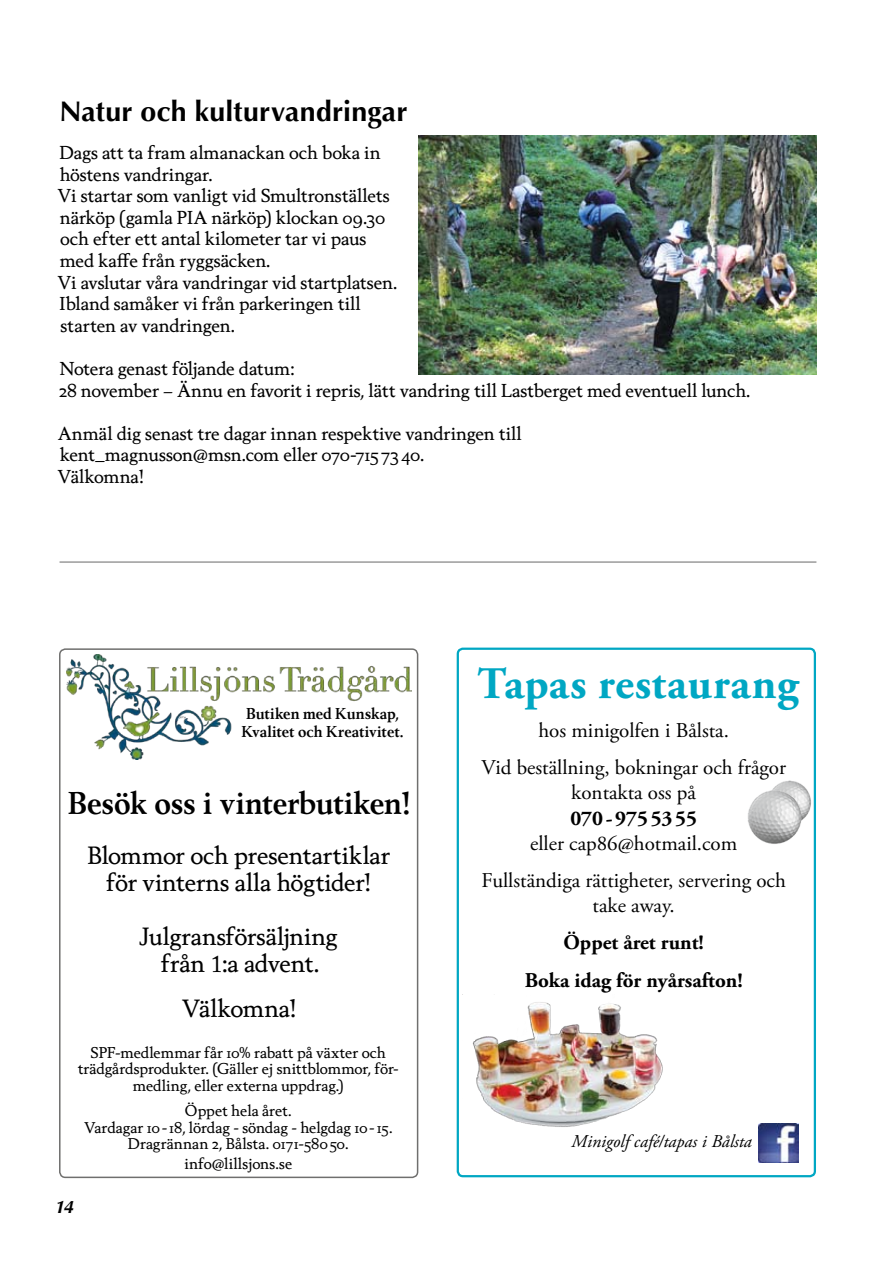
<style>
.page{position:relative;width:893px;height:1263px;background:#fff}
.page>*{position:absolute;margin:0;border:0;box-sizing:border-box;transform-origin:0 0}
.t1{font:700 45px "Adobe Garamond Pro";letter-spacing:.01em;color:#00a7c3}
.t2{font:700 30px "Berling Nova Text Pro";color:#000}
.t3{font:700 28.5px "Optima";letter-spacing:.005em;color:#000}
.t4{font:24px/27px "Berling Nova Text Pro";letter-spacing:-.01em;color:#000;text-align:center}
.t5{font:21px/37.2px "Adobe Garamond Pro";color:#000;text-align:center}
.t6{font:700 21px/37.2px "Adobe Garamond Pro";color:#000;text-align:center}
.t7{font:18px/21.6px "Berling Nova Text Pro";letter-spacing:-.005em;color:#000}
.t8{font:italic 18px "Adobe Garamond Pro";color:#000}
.t9{font:italic 700 18px "Optima";color:#000}
.t10{font:15px/16.5px "Berling Nova Text Pro";color:#000;text-align:center}
.t11{font:700 15px/18px "Berling Nova Text Pro";letter-spacing:.005em;color:#000;text-align:center}
.s1{font-family:"Adobe Caslon Pro"}
</style>
<div class="page">
<hr style="left:60px;top:561px;width:756px;height:2px;background:#9b9b9b">
<img style="left:419px;top:135px;width:397px;height:240px">
<img style="left:759px;top:1123px;width:40px;height:40px">
<img style="left:472px;top:1002px;width:191px;height:125px">
<img style="left:775px;top:780px;width:36px;height:39px">
<img style="left:748px;top:787px;width:55px;height:57px">
<div style="left:457px;top:648px;width:359px;height:529px;border:2px solid #00a7c3;border-radius:5px"></div>
<img style="left:67px;top:654px;width:344px;height:106px">
<div style="left:59px;top:648px;width:359px;height:530px;border:2px solid #6f6f6e;border-radius:6px"></div>
<h3 class="t3" style="left:59px;top:94px;width:350px">Natur och kulturvandringar</h3>
<p class="t7" style="left:58px;top:141px;width:341px">Dags att ta fram almanackan och boka in höstens vandringar.<br>Vi startar som vanligt vid Smultronställets närköp (gamla PIA närköp) klockan 09.30 och efter ett antal kilometer tar vi paus med kaffe från ryggsäcken.<br>Vi avslutar våra vandringar vid startplatsen.<br>Ibland samåker vi från parkeringen till starten av vandringen.</p>
<p class="t7" style="left:59px;top:357px;width:693px">Notera genast följande datum:<br>28 november – Ännu en favorit i repris, lätt vandring till Lastberget med eventuell lunch.</p>
<p class="t7" style="left:58px;top:422px;width:466px">Anmäl dig senast tre dagar innan respektive vandringen till kent_magnusson@msn.com eller 070-715 7340.<br>Välkomna!</p>
<p class="t11" style="left:241px;top:705px;width:164px">Butiken med Kunskap,<br>Kvalitet och Kreativitet.</p>
<h2 class="t2" style="left:68px;top:784px;width:344px">Besök oss i vinterbutiken!</h2>
<h3 class="t4" style="left:88px;top:842px;width:304px">Blommor och presentartiklar för vinterns alla högtider!</h3>
<h3 class="t4" style="left:140px;top:923px;width:200px">Julgransförsäljning från <span class="s1">1</span>:a advent.</h3>
<h3 class="t4" style="left:182px;top:994px;width:116px">Välkomna!</h3>
<p class="t10" style="left:78px;top:1044px;width:323px">SPF-medlemmar får 10% rabatt på växter och trädgårdsprodukter. (Gäller ej snittblommor, för&shy;medling, eller externa uppdrag.)</p>
<p class="t10" style="left:84px;top:1102px;width:310px">Öppet hela året.<br>Vardagar 10-18, lördag - söndag - helgdag 10-15.<br>Dragrännan 2, Bålsta. 0171-58050.</p>
<p class="t10" style="left:184px;top:1155px;width:109px">info@lillsjons.se</p>
<p class="t9" style="left:55px;top:1196px;width:20px">14</p>
<h1 class="t1" style="left:478px;top:658px;width:323px">Tapas restaurang</h1>
<p class="t5" style="left:481px;top:712px;width:306px">hos minigolfen i Bålsta.<br>Vid beställning, bokningar och frågor</p>
<p class="t5" style="left:571px;top:775px;width:126px">kontakta oss på</p>
<p class="t6" style="left:570px;top:800px;width:128px">070-9755355</p>
<p class="t5" style="left:482px;top:825px;width:306px">eller cap86@hotmail.com<br>Fullständiga rättigheter, servering och</p>
<p class="t5" style="left:593px;top:888px;width:84px">take away.</p>
<p class="t6" style="left:525px;top:924px;width:220px">Öppet året runt!<br>Boka idag för nyårsafton!</p>
<p class="t8" style="left:572px;top:1131px;width:182px">Minigolf café/tapas i Bålsta</p>
</div>
